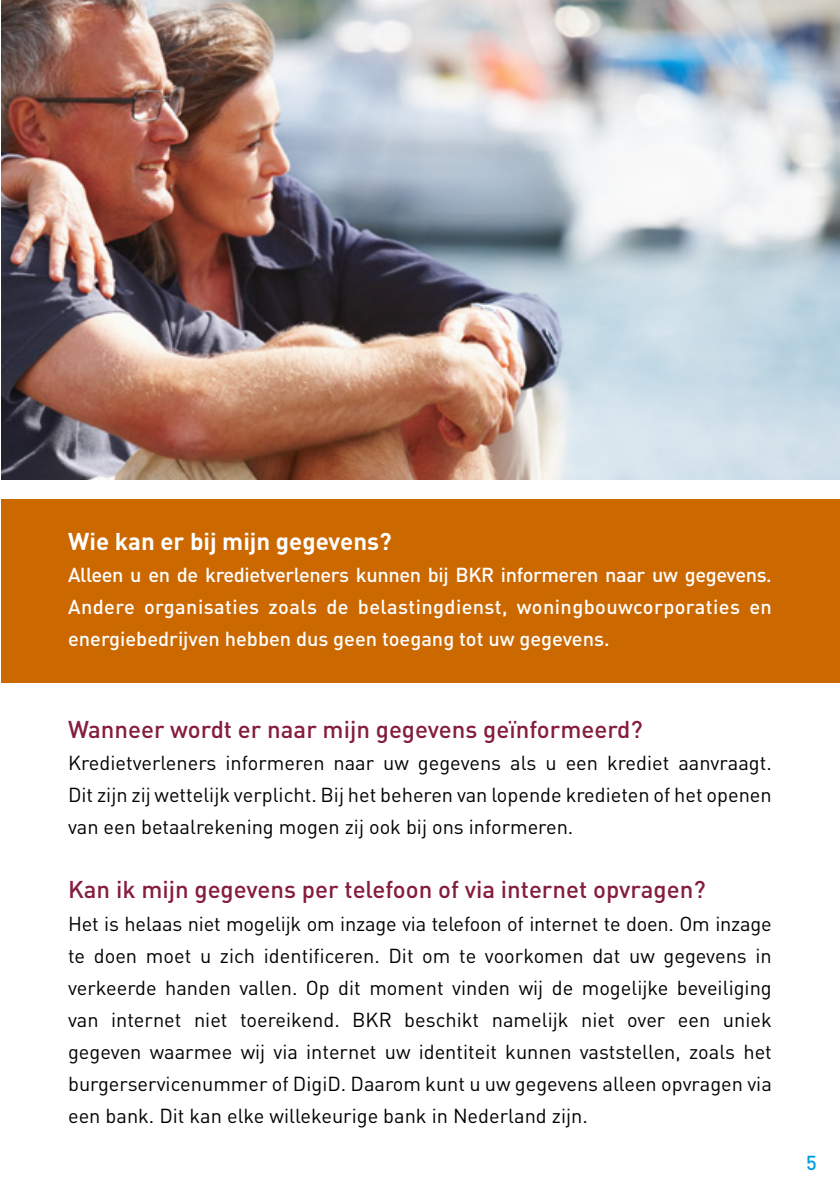
<style>
.page{position:relative;width:840px;height:1191px;background:#fff}
.page>*{position:absolute;margin:0;border:0;box-sizing:border-box;transform-origin:0 0}
.Bodytekst{font:500 24px "DIN Pro";color:#851d3c}
.Bodytekst-2{font:700 24px "DIN Pro";color:#fff}
.Bodytekst-3{font:20px/32px "DIN Pro";color:#000;text-align:justify}
.Bodytekst-4{font:500 20px/32px "DIN Pro";color:#fff;text-align:justify}
.Bodytekst-5{font:500 20px "DIN Pro";color:#009ddf}
</style>
<div class="page">
<div style="left:1px;top:499px;width:838px;height:183px;background:#cb6800"></div>
<img style="left:1px;top:0;width:838px;height:479px">
<p class="Bodytekst-2" style="left:68px;top:525px;width:325px">Wie kan er bij mijn gegevens?</p>
<p class="Bodytekst-4" style="left:68px;top:557px;width:705px">Alleen u en de kredietverleners kunnen bij BKR informeren naar uw gegevens.<br>Andere organisaties zoals de belastingdienst, woningbouwcorporaties en energiebedrijven hebben dus geen toegang tot uw gegevens.</p>
<p class="Bodytekst" style="left:68px;top:713px;width:575px">Wanneer wordt er naar mijn gegevens geïnformeerd?</p>
<p class="Bodytekst-3" style="left:68px;top:746px;width:704px">Kredietverleners informeren naar uw gegevens als u een krediet aanvraagt.<br>Dit zijn zij wettelijk verplicht. Bij het beheren van lopende kredieten of het openen van een betaalrekening mogen zij ook bij ons informeren.</p>
<p class="Bodytekst" style="left:68px;top:873px;width:638px">Kan ik mijn gegevens per telefoon of via internet opvragen?</p>
<p class="Bodytekst-3" style="left:68px;top:906px;width:705px">Het is helaas niet mogelijk om inzage via telefoon of internet te doen. Om inzage te doen moet u zich identificeren. Dit om te voorkomen dat uw gegevens in verkeerde handen vallen. Op dit moment vinden wij de mogelijke beveiliging van internet niet toereikend. BKR beschikt namelijk niet over een uniek gegeven waarmee wij via internet uw identiteit kunnen vaststellen, zoals het burgerservicenummer of DigiD. Daarom kunt u uw gegevens alleen opvragen via een bank. Dit kan elke willekeurige bank in Nederland zijn.</p>
<p class="Bodytekst-5" style="left:805px;top:1149px;width:12px">5</p>
</div>
